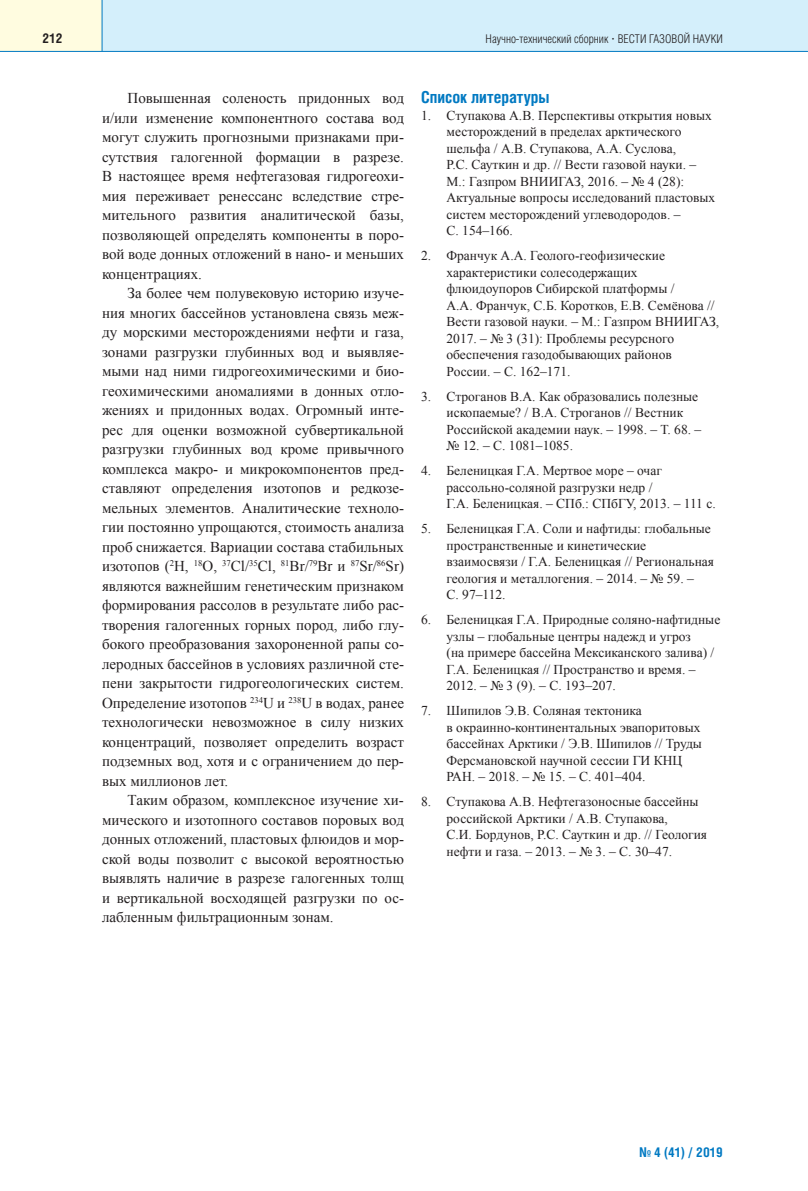
<style>
.page{position:relative;width:808px;height:1191px;background:#fff}
.page>*{position:absolute;margin:0;border:0;box-sizing:border-box;transform-origin:0 0}
.t1{font:700 16.5px "Helios Cond";color:#0079c2}
.t2{font:15px/19.5px "Times New Roman";color:#231f20;text-align:justify}
.t3{font:13.5px/16.5px "Times New Roman";color:#231f20}
.t4{font:700 13.5px "Helios Cond";color:#0079c2}
.t5{font:700 13.5px "Helios Cond";color:#231f20}
.t6{font:300 12px "Helios Cond";color:#231f20}
.s1{font-family:"Times New Roman";font-weight:700}
</style>
<div class="page">
<div style="left:102px;top:0;width:706px;height:51px;background:#d4effb"></div>
<div style="left:0;top:0;width:102px;height:51px;background:#fffce0"></div>
<hr style="left:0;top:51px;width:808px;height:1px;background:#0079c2">
<hr style="left:102px;top:0;width:1px;height:51px;background:#0079c2">
<p class="t5" style="left:43px;top:33px;width:22px">212</p>
<p class="t6" style="left:486px;top:34px;width:239px">Научно-технический сборник <span class="s1">·</span> ВЕСТИ ГАЗОВОЙ НАУКИ</p>
<p class="t2" style="left:102px;top:88px;width:303px;text-indent:26px">Повышенная соленость придонных вод и/или изменение компонентного состава вод могут служить прогнозными признаками при&shy;сутствия галогенной формации в разрезе.<br>В настоящее время нефтегазовая гидрогеохи&shy;мия переживает ренессанс вследствие стре&shy;мительного развития аналитической базы, позволяющей определять компоненты в поро&shy;вой воде донных отложений в нано- и меньших концентрациях.</p>
<p class="t2" style="left:102px;top:283px;width:303px;text-indent:26px">За более чем полувековую историю изуче&shy;ния многих бассейнов установлена связь меж&shy;ду морскими месторождениями нефти и газа, зонами разгрузки глубинных вод и выявляе&shy;мыми над ними гидрогеохимическими и био&shy;геохимическими аномалиями в донных отло&shy;жениях и придонных водах. Огромный инте&shy;рес для оценки возможной субвертикальной разгрузки глубинных вод кроме привычного комплекса макро- и микрокомпонентов пред&shy;ставляют определения изотопов и редкозе&shy;мельных элементов. Аналитические техноло&shy;гии постоянно упрощаются, стоимость анализа проб снижается. Вариации состава стабильных изотопов (<sup>2</sup>Н, <sup>18</sup>О, <sup>37</sup>Cl/<sup>35</sup>Cl, <sup>81</sup>Br/<sup>79</sup>Br и <sup>87</sup>Sr/<sup>86</sup>Sr) являются важнейшим генетическим признаком формирования рассолов в результате либо рас&shy;творения галогенных горных пород, либо глу&shy;бокого преобразования захороненной рапы со&shy;леродных бассейнов в условиях различной сте&shy;пени закрытости гидрогеологических систем.<br>Определение изотопов <sup>234</sup>U и <sup>238</sup>U в водах, ранее технологически невозможное в силу низких концентраций, позволяет определить возраст подземных вод, хотя и с ограничением до пер&shy;вых миллионов лет.</p>
<p class="t2" style="left:102px;top:790px;width:303px;text-indent:26px">Таким образом, комплексное изучение хи&shy;мического и изотопного составов поровых вод донных отложений, пластовых флюидов и мор&shy;ской воды позволит с высокой вероятностью выявлять наличие в разрезе галогенных толщ и вертикальной восходящей разгрузки по ос&shy;лабленным фильтрационным зонам.</p>
<p class="t1" style="left:421px;top:91px;width:130px">Список литературы</p>
<p class="t3" style="left:446px;top:107px;width:270px;text-indent:-26px">1. Ступакова А.В. Перспективы открытия новых месторождений в пределах арктического шельфа / А.В. Ступакова, А.А. Суслова,<br>Р.С. Сауткин и др. // Вести газовой науки. – М.: Газпром ВНИИГАЗ, 2016. – № 4 (28):<br>Актуальные вопросы исследований пластовых систем месторождений углеводородов. –<br>С. 154–166.</p>
<p class="t3" style="left:446px;top:247px;width:274px;text-indent:-26px">2. Франчук А.А. Геолого-геофизические характеристики солесодержащих флюидоупоров Сибирской платформы /<br>А.А. Франчук, С.Б. Коротков, Е.В. Семёнова // Вести газовой науки. – М.: Газпром ВНИИГАЗ, 2017. – № 3 (31): Проблемы ресурсного обеспечения газодобывающих районов<br>России. – С. 162–171.</p>
<p class="t3" style="left:446px;top:388px;width:256px;text-indent:-26px">3. Строганов В.А. Как образовались полезные ископаемые? / В.А. Строганов // Вестник Российской академии наук. – 1998. – Т. 68. – № 12. – С. 1081–1085.</p>
<p class="t3" style="left:446px;top:462px;width:271px;text-indent:-26px">4. Беленицкая Г.А. Мертвое море – очаг рассольно-соляной разгрузки недр /<br>Г.А. Беленицкая. – СПб.: СПбГУ, 2013. – 111 с.</p>
<p class="t3" style="left:446px;top:520px;width:269px;text-indent:-26px">5. Беленицкая Г.А. Соли и нафтиды: глобальные пространственные и кинетические взаимосвязи / Г.А. Беленицкая // Региональная геология и металлогения. – 2014. – № 59. –<br>С. 97–112.</p>
<p class="t3" style="left:446px;top:611px;width:275px;text-indent:-26px">6. Беленицкая Г.А. Природные соляно-нафтидные узлы – глобальные центры надежд и угроз<br>(на примере бассейна Мексиканского залива) / Г.А. Беленицкая // Пространство и время. – 2012. – № 3 (9). – С. 193–207.</p>
<p class="t3" style="left:446px;top:702px;width:257px;text-indent:-26px">7. Шипилов Э.В. Соляная тектоника<br>в окраинно-континентальных эвапоритовых бассейнах Арктики / Э.В. Шипилов // Труды Ферсмановской научной сессии ГИ КНЦ РАН. – 2018. – № 15. – С. 401–404.</p>
<p class="t3" style="left:446px;top:793px;width:262px;text-indent:-26px">8. Ступакова А.В. Нефтегазоносные бассейны российской Арктики / А.В. Ступакова,<br>С.И. Бордунов, Р.С. Сауткин и др. // Геология нефти и газа. – 2013. – № 3. – С. 30–47.</p>
<p class="t4" style="left:639px;top:1147px;width:85px">№ 4 (41) / 2019</p>
</div>
